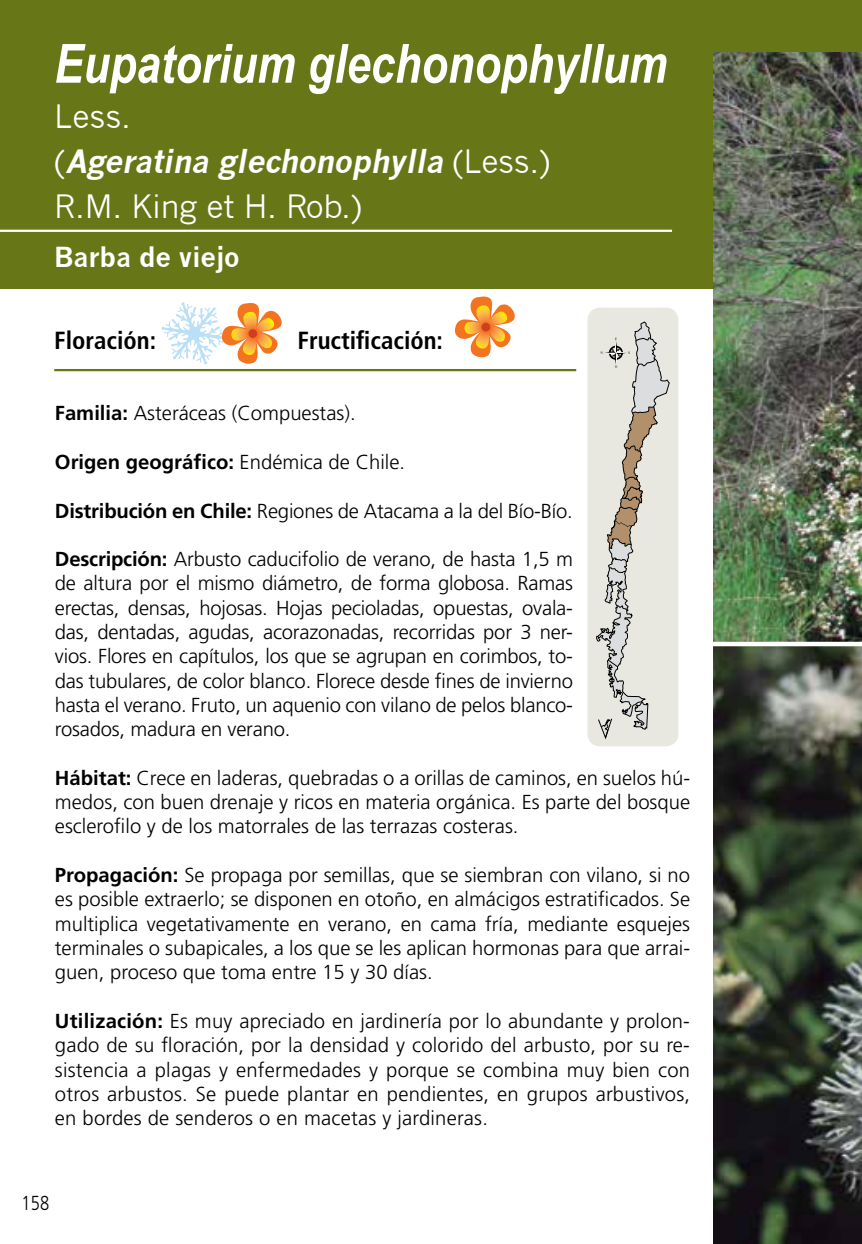
<style>
.page{position:relative;width:862px;height:1244px;background:#fff}
.page>*{position:absolute;margin:0;border:0;box-sizing:border-box;transform-origin:0 0}
.t1{font:italic 700 54px "Arial Narrow";color:#fff}
.t2{font:31.5px/45px "News Gothic";letter-spacing:-.01em;color:#fff}
.t3{font:700 27px "News Gothic";letter-spacing:-.01em;color:#fff}
.t4{font:700 condensed 24.75px "Frutiger LT Std";color:#000}
.t5{font:300 20.25px/24.3px "Frutiger LT Std";color:#000;text-align:justify}
.t6{font:700 20.25px "Frutiger LT Std";color:#000}
.t7{font:300 20.25px "Frutiger LT Std";color:#000;scale:.81 1}
.s1{font-weight:700;font-style:italic}
.s2{font-weight:700}
.s3{font-weight:300}
</style>
<div class="page">
<div style="left:0;top:0;width:713px;height:289px;background:#677718"></div>
<img style="left:713px;top:51px;width:148px;height:591px">
<div style="left:705px;top:0;width:156px;height:51px;background:#677718"></div>
<svg style="left:713px;top:646px;width:148px;height:598px;background:#383f33"></svg>
<div style="left:587px;top:307px;width:91px;height:439px;background:#e8e8e1;border-radius:13px"></div>
<svg style="left:596px;top:322px;width:73px;height:417px"></svg>
<hr style="left:0;top:230px;width:671px;height:2px;background:#fff">
<svg style="left:455px;top:296px;width:60px;height:62px"></svg>
<div style="left:481px;top:323px;width:9px;height:8px;background:#cd3e22;border-radius:50%"></div>
<svg style="left:161px;top:302px;width:121px;height:63px"></svg>
<div style="left:248px;top:329px;width:9px;height:9px;background:#cd3e22;border-radius:50%"></div>
<hr style="left:54px;top:369px;width:522px;height:2px;background:#677718">
<h1 class="t1" style="left:54px;top:23px;width:614px">Eupatorium glechonophyllum</h1>
<h2 class="t2" style="left:54px;top:94px;width:497px">Less.<br>( <span class="s1">Ageratina glechonophylla</span> ( L e s s . )<br>R.M. King et H. Rob.)</h2>
<h3 class="t3" style="left:54px;top:241px;width:187px">Barba de viejo</h3>
<p class="t4" style="left:54px;top:326px;width:103px">Floración:</p>
<p class="t4" style="left:297px;top:326px;width:147px">Fructificación:</p>
<p class="t5" style="left:55px;top:401px;width:302px"><span class="s2">Familia:</span> Asteráceas (Compuestas).</p>
<p class="t6" style="left:55px;top:450px;width:351px">Origen geográfico: <span class="s3">Endémica de Chile.</span></p>
<p class="t5" style="left:55px;top:499px;width:519px"><span class="s2">Distribución en Chile:</span> Regiones de Atacama a la del Bío-Bío.</p>
<p class="t5" style="left:55px;top:547px;width:519px"><span class="s2">Descripción:</span> Arbusto caducifolio de verano, de hasta 1,5 m de altura por el mismo diámetro, de forma globosa. Ramas erectas, densas, hojosas. Hojas pecioladas, opuestas, ovala&shy;das, dentadas, agudas, acorazonadas, recorridas por 3 ner&shy;vios. Flores en capítulos, los que se agrupan en corimbos, to&shy;das tubulares, de color blanco. Florece desde fines de invierno hasta el verano. Fruto, un aquenio con vilano de pelos blanco&shy;rosados, madura en verano.</p>
<p class="t5" style="left:55px;top:766px;width:636px"><span class="s2">Hábitat:</span> Crece en laderas, quebradas o a orillas de caminos, en suelos hú&shy;medos, con buen drenaje y ricos en materia orgánica. Es parte del bosque esclerofilo y de los matorrales de las terrazas costeras.</p>
<p class="t5" style="left:55px;top:863px;width:636px"><span class="s2">Propagación:</span> Se propaga por semillas, que se siembran con vilano, si no es posible extraerlo; se disponen en otoño, en almácigos estratificados. Se multiplica vegetativamente en verano, en cama fría, mediante esquejes terminales o subapicales, a los que se les aplican hormonas para que arrai&shy;guen, proceso que toma entre 15 y 30 días.</p>
<p class="t5" style="left:55px;top:1009px;width:636px"><span class="s2">Utilización:</span> Es muy apreciado en jardinería por lo abundante y prolon&shy;gado de su floración, por la densidad y colorido del arbusto, por su re&shy;sistencia a plagas y enfermedades y porque se combina muy bien con otros arbustos. Se puede plantar en pendientes, en grupos arbustivos, en bordes de senderos o en macetas y jardineras.</p>
<p class="t7" style="left:22px;top:1191px;width:35px">158</p>
</div>
